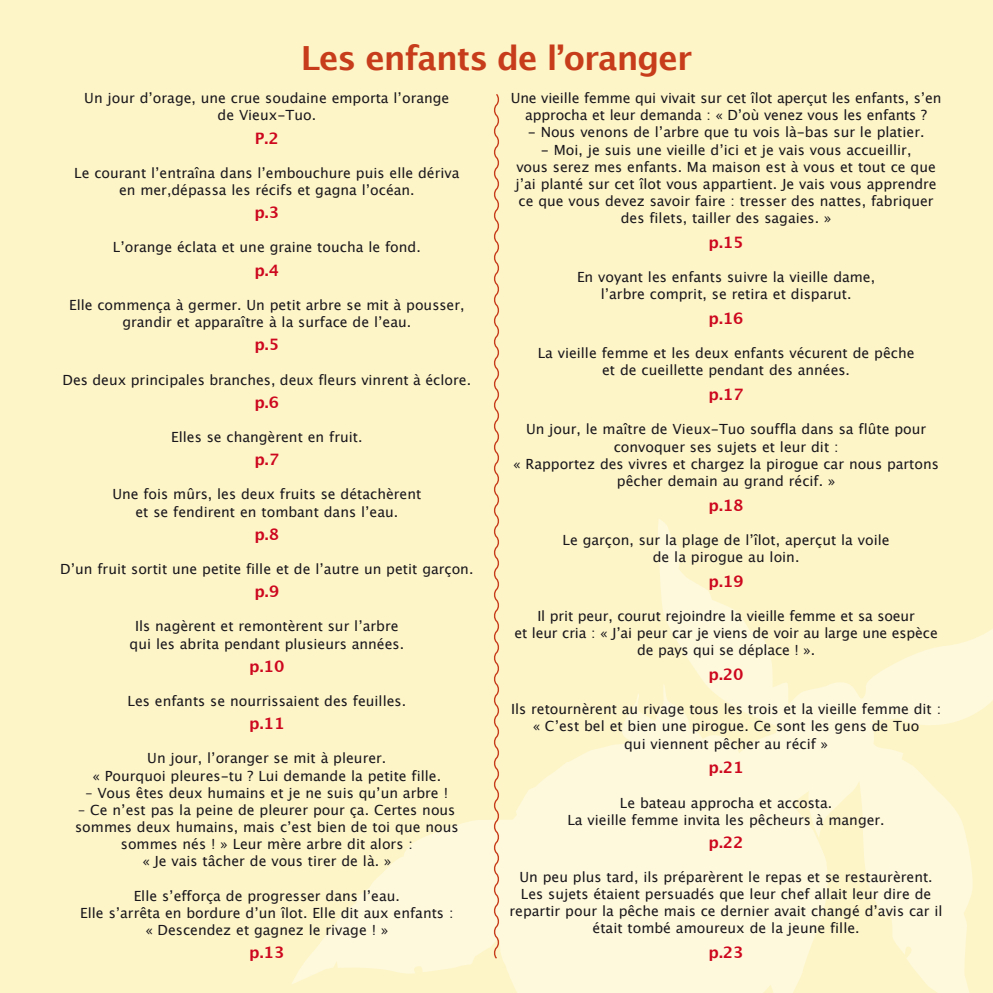
<style>
.page{position:relative;width:993px;height:993px;background:#fff}
.page>*{position:absolute;margin:0;border:0;box-sizing:border-box;transform-origin:0 0}
.t1{font:700 33.25px "Lucida Grande";letter-spacing:-.03em;color:#c73d1b}
.t2{font:700 15.75px "Lucida Grande";color:#cd071e}
.t3{font:14px/17.2px "Lucida Grande";color:#1a171c;text-align:center}
</style>
<div class="page">
<div style="left:0;top:0;width:992px;height:992px;background:#fdf5c8"></div>
<svg style="left:292px;top:519px;width:700px;height:473px"></svg>
<svg style="left:492px;top:94px;width:9px;height:865px"></svg>
<h1 class="t1" style="left:301px;top:31px;width:393px">Les enfants de l’oranger</h1>
<p class="t3" style="left:84px;top:90px;width:366px">Un jour d’orage, une crue soudaine emporta l’orange de Vieux-Tuo.</p>
<p class="t2" style="left:255px;top:125px;width:25px">P.2</p>
<p class="t3" style="left:74px;top:164px;width:386px">Le courant l’entraîna dans l’embouchure puis elle dériva en mer,dépassa les récifs et gagna l’océan.</p>
<p class="t2" style="left:254px;top:200px;width:26px">p.3</p>
<p class="t3" style="left:113px;top:239px;width:309px">L’orange éclata et une graine toucha le fond.</p>
<p class="t2" style="left:254px;top:257px;width:26px">p.4</p>
<p class="t3" style="left:69px;top:296px;width:397px">Elle commença à germer. Un petit arbre se mit à pousser, grandir et apparaître à la surface de l’eau.</p>
<p class="t2" style="left:254px;top:331px;width:26px">p.5</p>
<p class="t3" style="left:63px;top:371px;width:410px">Des deux principales branches, deux fleurs vinrent à éclore.</p>
<p class="t2" style="left:254px;top:389px;width:26px">p.6</p>
<p class="t3" style="left:171px;top:428px;width:193px">Elles se changèrent en fruit.</p>
<p class="t2" style="left:254px;top:446px;width:26px">p.7</p>
<p class="t3" style="left:112px;top:486px;width:310px">Une fois mûrs, les deux fruits se détachèrent et se fendirent en tombant dans l’eau.</p>
<p class="t2" style="left:254px;top:521px;width:26px">p.8</p>
<p class="t3" style="left:60px;top:560px;width:414px">D’un fruit sortit une petite fille et de l’autre un petit garçon.</p>
<p class="t2" style="left:254px;top:578px;width:26px">p.9</p>
<p class="t3" style="left:129px;top:617px;width:276px">Ils nagèrent et remontèrent sur l’arbre qui les abrita pendant plusieurs années.</p>
<p class="t2" style="left:249px;top:653px;width:37px">p.10</p>
<p class="t3" style="left:127px;top:692px;width:280px">Les enfants se nourrissaient des feuilles.</p>
<p class="t2" style="left:249px;top:710px;width:37px">p.11</p>
<p class="t3" style="left:92px;top:749px;width:350px">Un jour, l’oranger se mit à pleurer.<br>« Pourquoi pleures-tu ? Lui demande la petite fille.</p>
<p class="t3" style="left:86px;top:784px;width:364px">– Vous êtes deux humains et je ne suis qu’un arbre !</p>
<p class="t3" style="left:75px;top:801px;width:385px">– Ce n’est pas la peine de pleurer pour ça. Certes nous sommes deux humains, mais c’est bien de toi que nous sommes nés ! » Leur mère arbre dit alors :<br>« Je vais tâcher de vous tirer de là. »</p>
<p class="t3" style="left:80px;top:887px;width:374px">Elle s’efforça de progresser dans l’eau.<br>Elle s’arrêta en bordure d’un îlot. Elle dit aux enfants : « Descendez et gagnez le rivage ! »</p>
<p class="t2" style="left:249px;top:939px;width:37px">p.13</p>
<p class="t3" style="left:510px;top:90px;width:432px">Une vieille femme qui vivait sur cet îlot aperçut les enfants, s’en approcha et leur demanda : « D’où venez vous les enfants ?</p>
<p class="t3" style="left:527px;top:124px;width:398px">- Nous venons de l’arbre que tu vois là-bas sur le platier.</p>
<p class="t3" style="left:515px;top:141px;width:422px">- Moi, je suis une vieille d’ici et je vais vous accueillir,<br>vous serez mes enfants. Ma maison est à vous et tout ce que j’ai planté sur cet îlot vous appartient. Je vais vous apprendre ce que vous devez savoir faire : tresser des nattes, fabriquer des filets, tailler des sagaies. »</p>
<p class="t2" style="left:708px;top:229px;width:37px">p.15</p>
<p class="t3" style="left:577px;top:268px;width:299px">En voyant les enfants suivre la vieille dame, l’arbre comprit, se retira et disparut.</p>
<p class="t2" style="left:708px;top:305px;width:37px">p.16</p>
<p class="t3" style="left:537px;top:345px;width:378px">La vieille femme et les deux enfants vécurent de pêche et de cueillette pendant des années.</p>
<p class="t2" style="left:708px;top:381px;width:37px">p.17</p>
<p class="t3" style="left:513px;top:421px;width:427px">Un jour, le maître de Vieux-Tuo souffla dans sa flûte pour convoquer ses sujets et leur dit :<br>« Rapportez des vivres et chargez la pirogue car nous partons pêcher demain au grand récif. »</p>
<p class="t2" style="left:708px;top:492px;width:37px">p.18</p>
<p class="t3" style="left:562px;top:531px;width:328px">Le garçon, sur la plage de l’îlot, aperçut la voile de la pirogue au loin.</p>
<p class="t2" style="left:708px;top:568px;width:37px">p.19</p>
<p class="t3" style="left:514px;top:607px;width:425px">Il prit peur, courut rejoindre la vieille femme et sa soeur<br>et leur cria : « J’ai peur car je viens de voir au large une espèce de pays qui se déplace ! ».</p>
<p class="t2" style="left:708px;top:661px;width:37px">p.20</p>
<p class="t3" style="left:511px;top:700px;width:431px">Ils retournèrent au rivage tous les trois et la vieille femme dit : « C’est bel et bien une pirogue. Ce sont les gens de Tuo<br>qui viennent pêcher au récif »</p>
<p class="t2" style="left:708px;top:754px;width:37px">p.21</p>
<p class="t3" style="left:567px;top:794px;width:318px">Le bateau approcha et accosta.<br>La vieille femme invita les pêcheurs à manger.</p>
<p class="t2" style="left:708px;top:829px;width:37px">p.22</p>
<p class="t3" style="left:509px;top:868px;width:434px">Un peu plus tard, ils préparèrent le repas et se restaurèrent.<br>Les sujets étaient persuadés que leur chef allait leur dire de repartir pour la pêche mais ce dernier avait changé d’avis car il était tombé amoureux de la jeune fille.</p>
<p class="t2" style="left:708px;top:939px;width:37px">p.23</p>
</div>
